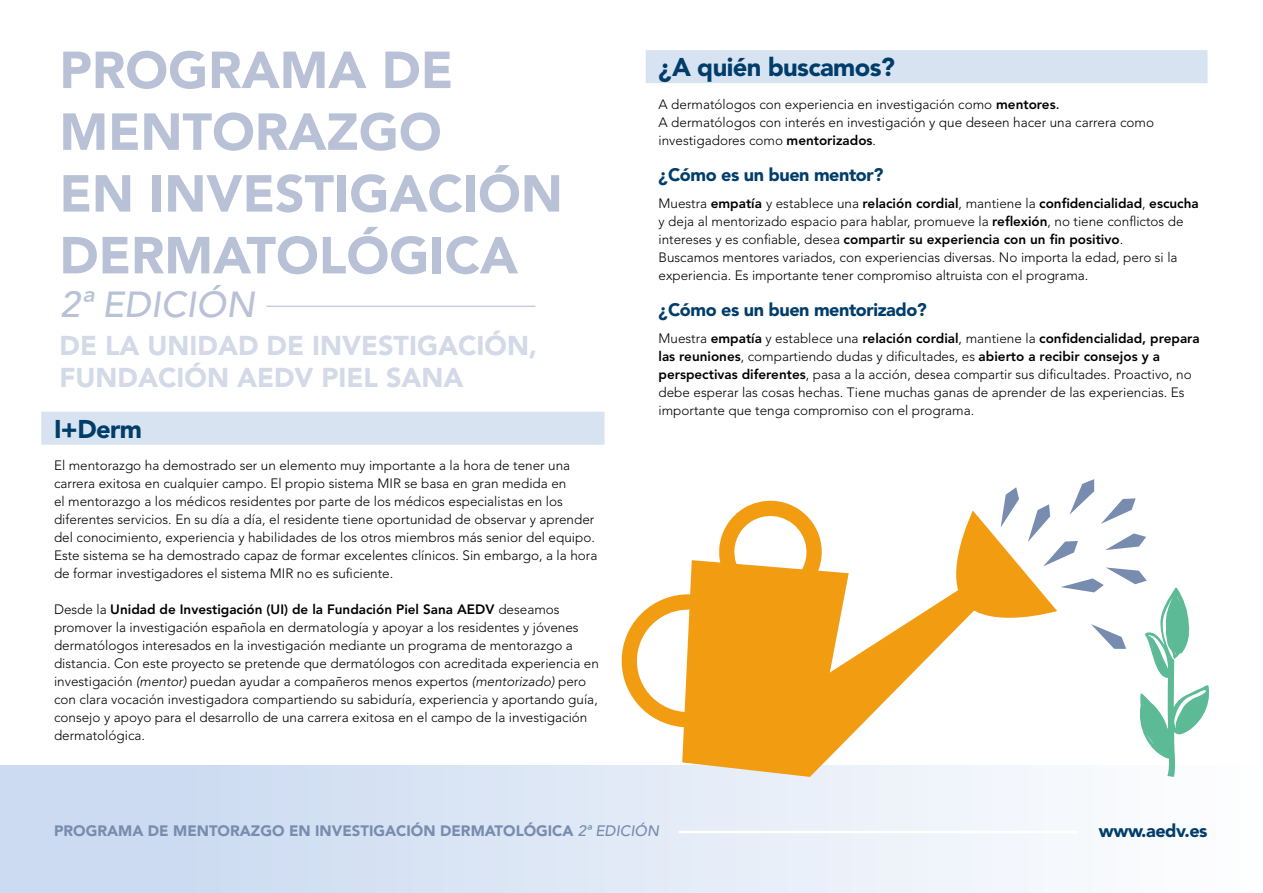
<style>
.page{position:relative;width:1263px;height:893px;background:#fff}
.page>*{position:absolute;margin:0;border:0;box-sizing:border-box;transform-origin:0 0}
.t1{font:900 51.45px/61.8px "Avenir LT Std";color:#b8c1d6}
.t2{font:italic 500 36px "Avenir LT Std";color:#b8c1d6}
.t3{font:900 27px/32.4px "Avenir LT Std";color:#d3d9e7}
.t4{font:900 25.5px "Avenir LT Std";letter-spacing:-.025em;color:#003d6a}
.t5{font:900 18px "Avenir LT Std";letter-spacing:-.025em;color:#003d6a}
.t6{font:900 15px "Avenir LT Std";color:#778cae}
.t7{font:300 13.5px/18px "Avenir LT Std";color:#000}
.s1{font-weight:800}
.s2{font-style:italic}
.s3{font-weight:500}
.s4{font-weight:500;font-style:italic}
</style>
<div class="page">
<div style="left:41px;top:412px;width:563px;height:33px;background:#d7e3f1"></div>
<div style="left:0;top:765px;width:1263px;height:128px;background:linear-gradient(to right,#c6d7ef,#fefefe)"></div>
<hr style="left:679px;top:831px;width:399px;height:2px;background:#fff">
<div style="left:646px;top:50px;width:561px;height:33px;background:#d7e3f1"></div>
<hr style="left:1262px;top:765px;width:1px;height:128px;background:#fff">
<svg style="left:620px;top:479px;width:590px;height:298px"></svg>
<hr style="left:266px;top:306px;width:269px;height:1px;background:#b8c1d6">
<h1 class="t1" style="left:60px;top:39px;width:505px">PROGRAMA DE<br>MENTORAZGO<br>EN INVESTIGACIÓN<br>DERMATOLÓGICA</h1>
<h2 class="t2" style="left:60px;top:284px;width:196px">2ª EDICIÓN</h2>
<h3 class="t3" style="left:60px;top:329px;width:479px">DE LA UNIDAD DE INVESTIGACIÓN,<br>FUNDACIÓN AEDV PIEL SANA</h3>
<h3 class="t4" style="left:54px;top:413px;width:90px">I+Derm</h3>
<p class="t7" style="left:54px;top:457px;width:545px">El mentorazgo ha demostrado ser un elemento muy importante a la hora de tener una carrera exitosa en cualquier campo. El propio sistema MIR se basa en gran medida en<br>el mentorazgo a los médicos residentes por parte de los médicos especialistas en los diferentes servicios. En su día a día, el residente tiene oportunidad de observar y aprender del conocimiento, experiencia y habilidades de los otros miembros más senior del equipo.<br>Este sistema se ha demostrado capaz de formar excelentes clínicos. Sin embargo, a la hora de formar investigadores el sistema MIR no es suficiente.</p>
<p class="t7" style="left:54px;top:601px;width:546px">Desde la <span class="s1">Unidad de Investigación (UI) de la Fundación Piel Sana AEDV</span> deseamos promover la investigación española en dermatología y apoyar a los residentes y jóvenes dermatólogos interesados en la investigación mediante un programa de mentorazgo a distancia. Con este proyecto se pretende que dermatólogos con acreditada experiencia en investigación <span class="s2">(mentor)</span> puedan ayudar a compañeros menos expertos <span class="s2">(mentorizado)</span> pero con clara vocación investigadora compartiendo su sabiduría, experiencia y aportando guía, consejo y apoyo para el desarrollo de una carrera exitosa en el campo de la investigación dermatológica.</p>
<h3 class="t4" style="left:658px;top:52px;width:238px">¿A quién buscamos?</h3>
<p class="t7" style="left:658px;top:95px;width:497px">A dermatólogos con experiencia en investigación como <span class="s1">mentores</span><span class="s3">.<br></span>A dermatólogos con interés en investigación y que deseen hacer una carrera como investigadores como <span class="s1">mentorizados</span>.</p>
<h3 class="t5" style="left:658px;top:164px;width:226px">¿Cómo es un buen mentor?</h3>
<p class="t7" style="left:658px;top:194px;width:542px">Muestra <span class="s1">empatía</span> y establece una <span class="s1">relación cordial</span>, mantiene la <span class="s1">confidencialidad</span>, <span class="s1">escucha </span>y deja al mentorizado espacio para hablar, promueve la <span class="s1">reflexión</span>, no tiene conflictos de intereses y es confiable, desea <span class="s1">compartir su experiencia con un fin positivo</span>.<br>Buscamos mentores variados, con experiencias diversas. No importa la edad, pero si la experiencia. Es importante tener compromiso altruista con el programa.</p>
<h3 class="t5" style="left:658px;top:299px;width:270px">¿Cómo es un buen mentorizado?</h3>
<p class="t7" style="left:658px;top:329px;width:543px">Muestra <span class="s1">empatía</span> y establece una <span class="s1">relación cordial</span>, mantiene la <span class="s1">confidencialidad, prepara las reuniones</span>, compartiendo dudas y dificultades, es <span class="s1">abierto a recibir consejos y a perspectivas diferentes</span>, pasa a la acción, desea compartir sus dificultades. Proactivo, no debe esperar las cosas hechas. Tiene muchas ganas de aprender de las experiencias. Es importante que tenga compromiso con el programa.</p>
<p class="t6" style="left:54px;top:822px;width:606px">PROGRAMA DE MENTORAZGO EN INVESTIGACIÓN DERMATOLÓGICA <span class="s4">2ª EDICIÓN</span></p>
<h3 class="t5" style="left:1099px;top:820px;width:110px">www.aedv.es</h3>
</div>
